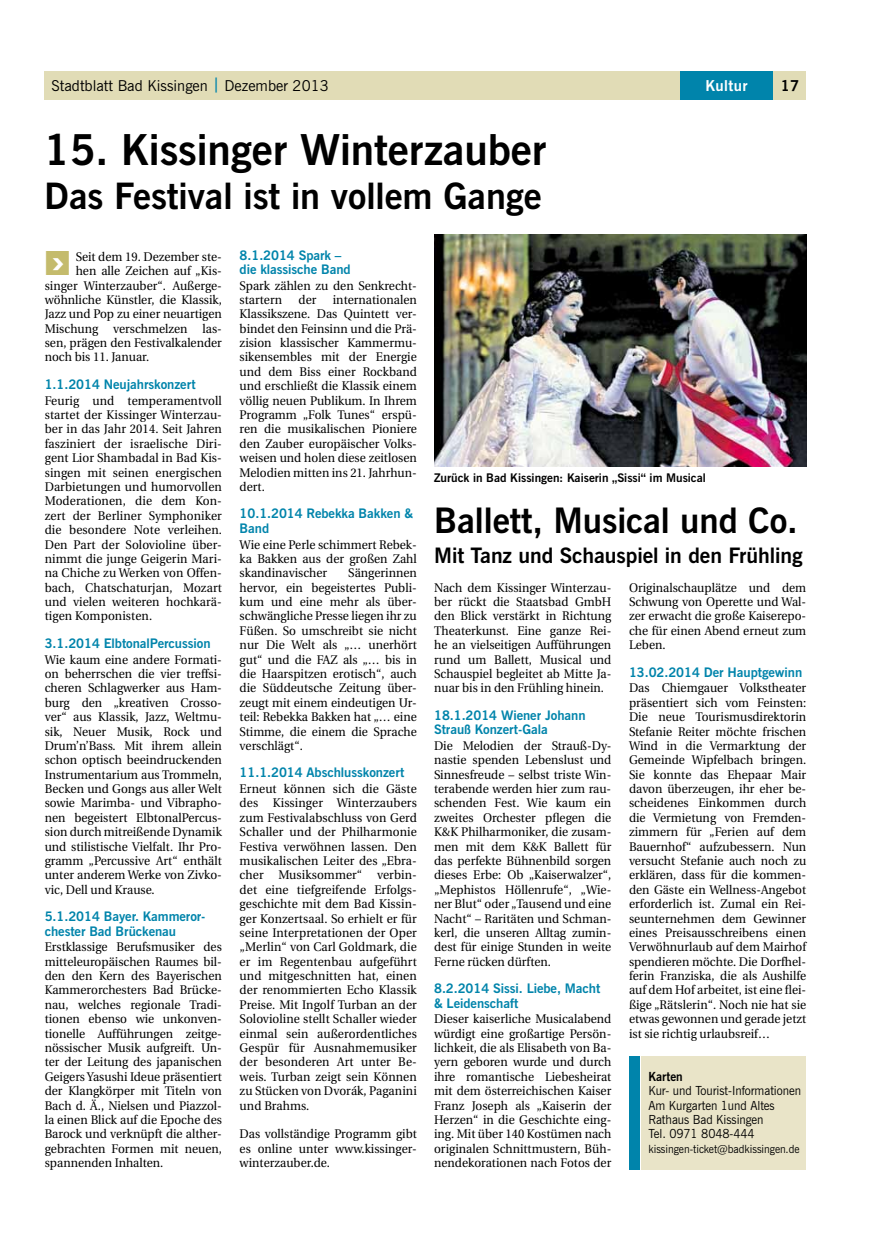
<style>
.page{position:relative;width:886px;height:1241px;background:#fff}
.page>*{position:absolute;margin:0;border:0;box-sizing:border-box;transform-origin:0 0}
.t1{font:700 42.5px "News Gothic BT";letter-spacing:-.005em;color:#000}
.t2{font:700 37.62px "News Gothic BT";color:#fff;scale:1.2 1}
.t3{font:700 36.25px "News Gothic BT";letter-spacing:-.005em;color:#000}
.t4{font:700 35px "News Gothic BT";letter-spacing:-.005em;color:#000}
.t5{font:700 21.25px "News Gothic BT";letter-spacing:-.005em;color:#000}
.t6{font:15px "News Gothic BT";color:#000}
.t7{font:700 15px "News Gothic BT";letter-spacing:.03em;color:#fff}
.t8{font:700 15px "News Gothic BT";color:#000}
.t9{font:700 13.12px/14.4px "News Gothic BT";letter-spacing:-.005em;color:#0084ab}
.t10{font:12.5px/14.4px "Utopia";color:#000;text-align:justify;scale:.95 1}
.t11{font:12.5px/14.4px "News Gothic BT";letter-spacing:-.005em;color:#000;scale:.95 1}
.t12{font:700 12.5px "News Gothic BT";color:#000;scale:.95 1}
.t13{font:700 11.88px "News Gothic BT";color:#000}
.t14{font:11.25px "News Gothic BT";letter-spacing:-.005em;color:#000;scale:.95 1}
.s1{font-weight:700;color:#0084ab}
</style>
<div class="page">
<div style="left:44px;top:71px;width:762px;height:28px;background:#e1dcb6"></div>
<div style="left:680px;top:71px;width:92px;height:28px;background:#0084ab"></div>
<img style="left:434px;top:235px;width:372px;height:231px">
<div style="left:629px;top:1056px;width:11px;height:113px;background:#0084ab"></div>
<div style="left:641px;top:1056px;width:165px;height:113px;background:#e9e4c8"></div>
<p class="t6" style="left:51px;top:77px;width:279px">Stadtblatt Bad Kissingen <span class="s1">|</span> Dezember 2013</p>
<p class="t7" style="left:705px;top:77px;width:44px">Kultur</p>
<p class="t8" style="left:781px;top:77px;width:20px">17</p>
<h1 class="t1" style="left:44px;top:124px;width:504px">15. Kissinger Winterzauber</h1>
<h3 class="t3" style="left:44px;top:174px;width:499px">Das Festival ist in vollem Gange</h3>
<p class="t10" style="left:76px;top:249px;width:155px">Seit dem 19. Dezember ste-</p>
<p class="t10" style="left:76px;top:264px;width:155px">hen alle Zeichen auf „Kis-</p>
<p class="t10" style="left:45px;top:278px;width:186px">singer Winterzauber“. Außerge-</p>
<p class="t10" style="left:45px;top:293px;width:188px">wöhnliche Künstler, die Klassik,</p>
<p class="t10" style="left:45px;top:307px;width:188px">Jazz und Pop zu einer neuartigen</p>
<p class="t10" style="left:45px;top:321px;width:188px">Mischung verschmelzen las-</p>
<p class="t10" style="left:45px;top:336px;width:188px">sen, prägen den Festivalkalender</p>
<p class="t10" style="left:45px;top:350px;width:112px">noch bis 11. Januar.</p>
<p class="t9" style="left:45px;top:377px;width:152px">1.1.2014 Neujahrskonzert</p>
<p class="t10" style="left:45px;top:393px;width:188px">Feurig und temperamentvoll startet der Kissinger Winterzau&shy;ber in das Jahr 2014. Seit Jahren fasziniert der israelische Diri&shy;gent Lior Shambadal in Bad Kis&shy;singen mit seinen energischen Darbietungen und humorvollen Moderationen, die dem Kon&shy;zert der Berliner Symphoniker die besondere Note verleihen.<br>Den Part der Solovioline über&shy;nimmt die junge Geigerin Mari&shy;na Chiche zu Werken von Offen&shy;bach, Chatschaturjan, Mozart und vielen weiteren hochkarä&shy;tigen Komponisten.</p>
<p class="t9" style="left:45px;top:636px;width:167px">3.1.2014 ElbtonalPercussion</p>
<p class="t10" style="left:45px;top:652px;width:188px">Wie kaum eine andere Formati&shy;on beherrschen die vier treffsi&shy;cheren Schlagwerker aus Ham&shy;burg den „kreativen Crosso&shy;ver“ aus Klassik, Jazz, Weltmu&shy;sik, Neuer Musik, Rock und Drum’n’Bass. Mit ihrem allein schon optisch beeindruckenden Instrumentarium aus Trommeln, Becken und Gongs aus aller Welt sowie Marimba- und Vibrapho&shy;nen begeistert ElbtonalPercus&shy;sion durch mitreißende Dynamik und stilistische Vielfalt. Ihr Pro&shy;gramm „Percussive Art“ enthält unter anderem Werke von Zivko&shy;vic, Dell und Krause.</p>
<p class="t9" style="left:45px;top:909px;width:162px">5.1.2014 Bayer. Kammeror&shy;chester Bad Brückenau</p>
<p class="t10" style="left:45px;top:939px;width:188px;text-align:left">Erstklassige Berufsmusiker des mitteleuropäischen Raumes bil&shy;den den Kern des Bayerischen<br>Kammerorchesters Bad Brücke&shy;nau, welches regionale Tradi&shy;tionen ebenso wie unkonven&shy;tionelle Aufführungen zeitge&shy;nössischer Musik aufgreift. Un&shy;ter der Leitung des japanischen<br>Geigers Yasushi Ideue präsentiert der Klangkörper mit Titeln von<br>Bach d. Ä., Nielsen und Piazzol&shy;la einen Blick auf die Epoche des<br>Barock und verknüpft die alther&shy;gebrachten Formen mit neuen, spannenden Inhalten.</p>
<h2 class="t2" style="left:50px;top:237px;width:14px">›</h2>
<p class="t9" style="left:240px;top:247px;width:113px">8.1.2014 Spark – die klassische Band</p>
<p class="t10" style="left:240px;top:278px;width:188px">Spark zählen zu den Senkrecht&shy;startern</p>
<p class="t10" style="left:240px;top:293px;width:188px;text-indent:93px">internationalen Klassikszene. Das Quintett ver&shy;bindet den Feinsinn und die Prä&shy;zision klassischer Kammermu&shy;sikensembles mit der Energie und dem Biss einer Rockband und erschließt die Klassik einem völlig neuen Publikum. In Ihrem Programm „Folk Tunes“ erspü&shy;ren die musikalischen Pioniere den Zauber europäischer Volks&shy;weisen und holen diese zeitlosen Melodien mitten ins 21. Jahrhun&shy;dert.</p>
<p class="t9" style="left:240px;top:506px;width:175px">10.1.2014 Rebekka Bakken &amp;<br>Band</p>
<p class="t10" style="left:240px;top:537px;width:188px">Wie eine Perle schimmert Rebek&shy;ka Bakken aus der großen Zahl skandinavischer</p>
<p class="t10" style="left:299px;top:293px;width:20px">der</p>
<p class="t10" style="left:240px;top:566px;width:188px;text-indent:109px">Sängerinnen hervor, ein begeistertes Publi&shy;kum und eine mehr als über&shy;schwängliche Presse liegen ihr zu Füßen. So umschreibt sie nicht nur Die Welt als „… unerhört gut“ und die FAZ als „… bis in die Haarspitzen erotisch“, auch die Süddeutsche Zeitung über&shy;zeugt mit einem eindeutigen Ur&shy;teil: Rebekka Bakken hat „… eine Stimme, die einem die Sprache verschlägt“.</p>
<p class="t9" style="left:240px;top:765px;width:166px">11.1.2014 Abschlusskonzert</p>
<p class="t10" style="left:240px;top:781px;width:188px">Erneut können sich die Gäste des Kissinger Winterzaubers zum Festivalabschluss von Gerd Schaller und der Philharmonie Festiva verwöhnen lassen. Den musikalischen Leiter des „Ebra&shy;cher Musiksommer“ verbin&shy;det eine tiefgreifende Erfolgs&shy;geschichte mit dem Bad Kissin&shy;ger Konzertsaal. So erhielt er für seine Interpretationen der Oper „Merlin“ von Carl Goldmark, die er im Regentenbau aufgeführt und mitgeschnitten hat, einen der renommierten Echo Klassik Preise. Mit Ingolf Turban an der Solovioline stellt Schaller wieder einmal sein außerordentliches Gespür für Ausnahmemusiker der besonderen Art unter Be&shy;weis. Turban zeigt sein Können zu Stücken von Dvorák, Paganini und Brahms.</p>
<p class="t10" style="left:240px;top:1126px;width:188px">Das vollständige Programm gibt es online unter www.kissinger&shy;winterzauber.de.</p>
<p class="t13" style="left:434px;top:470px;width:273px">Zurück in Bad Kissingen: Kaiserin „Sissi“ im Musical</p>
<h3 class="t4" style="left:434px;top:499px;width:365px">Ballett, Musical und Co.</h3>
<h3 class="t5" style="left:434px;top:542px;width:370px">Mit Tanz und Schauspiel in den Frühling</h3>
<p class="t10" style="left:629px;top:580px;width:188px">Originalschauplätze und dem Schwung von Operette und Wal&shy;zer erwacht die große Kaiserepo&shy;che für einen Abend erneut zum Leben.</p>
<p class="t9" style="left:629px;top:664px;width:175px">13.02.2014 Der Hauptgewinn</p>
<p class="t10" style="left:629px;top:681px;width:188px">Das Chiemgauer Volkstheater präsentiert sich vom Feinsten:<br>Die neue Tourismusdirektorin Stefanie Reiter möchte frischen Wind in die Vermarktung der Gemeinde Wipfelbach bringen.<br>Sie konnte das Ehepaar Mair davon überzeugen, ihr eher be&shy;scheidenes Einkommen durch die Vermietung von Fremden&shy;zimmern für „Ferien auf dem Bauernhof“ aufzubessern. Nun versucht Stefanie auch noch zu erklären, dass für die kommen&shy;den Gäste ein Wellness-Angebot erforderlich ist. Zumal ein Rei&shy;seunternehmen dem Gewinner eines Preisausschreibens einen Verwöhnurlaub auf dem Mairhof spendieren möchte. Die Dorfhel&shy;ferin Franziska, die als Aushilfe auf dem Hof arbeitet, ist eine flei&shy;ßige „Rätslerin“. Noch nie hat sie etwas gewonnen und gerade jetzt ist sie richtig urlaubsreif…</p>
<p class="t12" style="left:648px;top:1068px;width:38px">Karten</p>
<p class="t11" style="left:648px;top:1083px;width:162px">Kur- und Tourist-Informationen<br>Am Kurgarten 1und Altes<br>Rathaus Bad Kissingen<br>Tel. 0971 8048-444</p>
<p class="t14" style="left:648px;top:1141px;width:160px">kissingen-ticket@badkissingen. de</p>
<p class="t10" style="left:434px;top:580px;width:188px">Nach dem Kissinger Winterzau&shy;ber rückt die Staatsbad GmbH den Blick verstärkt in Richtung Theaterkunst. Eine ganze Rei&shy;he an vielseitigen Aufführungen rund um Ballett, Musical und Schauspiel begleitet ab Mitte Ja&shy;nuar bis in den Frühling hinein.</p>
<p class="t9" style="left:434px;top:707px;width:153px">18.1.2014 Wiener Johann<br>Strauß Konzert-Gala</p>
<p class="t10" style="left:434px;top:738px;width:188px">Die Melodien der Strauß-Dy&shy;nastie spenden Lebenslust und Sinnesfreude – selbst triste Win&shy;terabende werden hier zum rau&shy;schenden Fest. Wie kaum ein zweites Orchester pflegen die K&amp;K Philharmoniker, die zusam&shy;men mit dem K&amp;K Ballett für das perfekte Bühnenbild sorgen dieses Erbe: Ob „Kaiserwalzer“, „Mephistos Höllenrufe“, „Wie&shy;ner Blut“ oder „Tausend und eine Nacht“ – Raritäten und Schman&shy;kerl, die unseren Alltag zumin&shy;dest für einige Stunden in weite Ferne rücken dürften.</p>
<p class="t9" style="left:434px;top:981px;width:168px">8.2.2014 Sissi. Liebe, Macht &amp; Leidenschaft</p>
<p class="t10" style="left:434px;top:1011px;width:188px">Dieser kaiserliche Musicalabend würdigt eine großartige Persön&shy;lichkeit, die als Elisabeth von Ba&shy;yern geboren wurde und durch ihre romantische Liebesheirat mit dem österreichischen Kaiser Franz Joseph als „Kaiserin der Herzen“ in die Geschichte eing&shy;ing. Mit über 140 Kostümen nach originalen Schnittmustern, Büh&shy;nendekorationen nach Fotos der</p>
</div>
